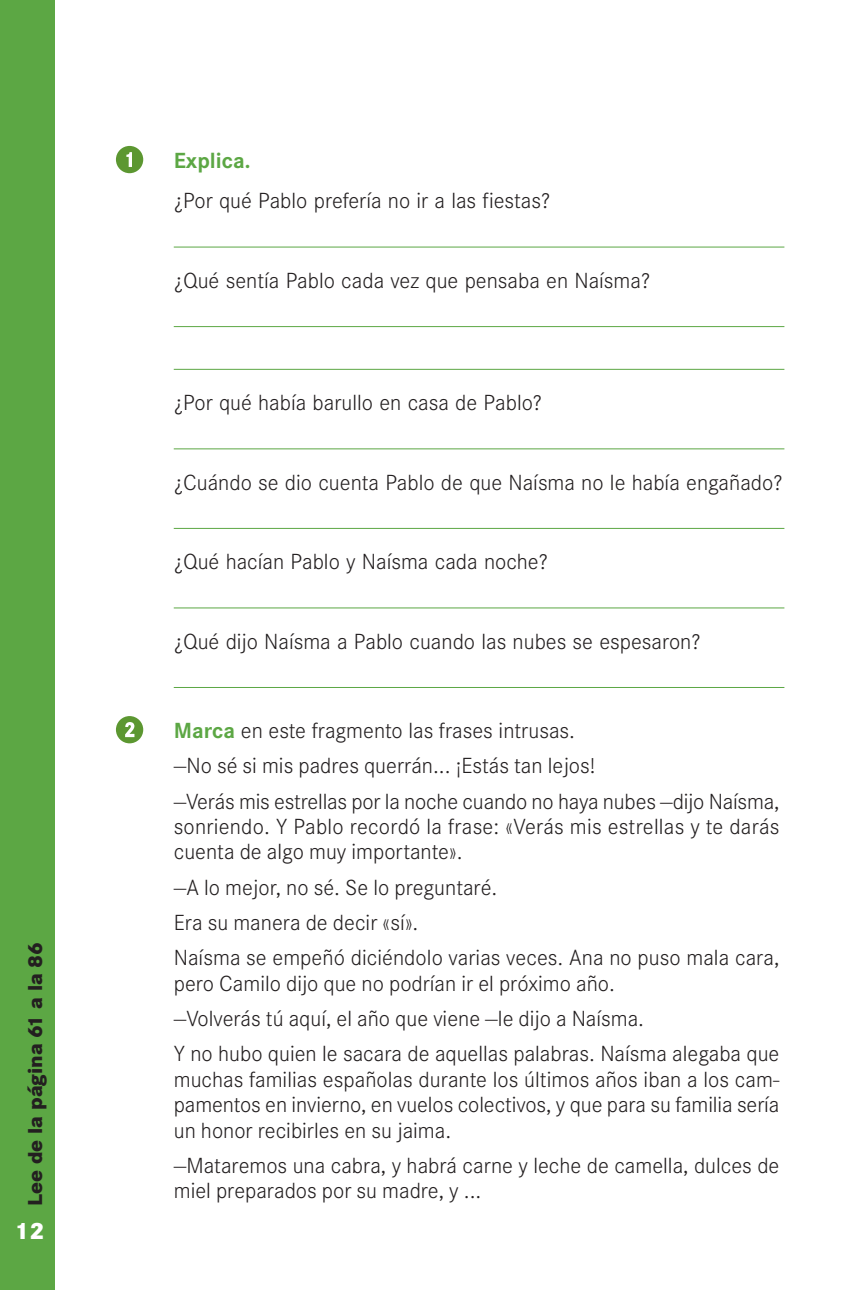
<style>
.page{position:relative;width:844px;height:1290px;background:#fff}
.page>*{position:absolute;margin:0;border:0;box-sizing:border-box;transform-origin:0 0}
.t1{font:800 24.5px "Corporate S";color:#fff}
.t2{font:300 22.75px/35.4px "Corporate S";color:#231f20}
.t3{font:700 22.75px "Corporate S";color:#5ca744}
.t4{font:800 21px "Corporate S";color:#231f20}
.s1{font-weight:700;color:#5ca744}
</style>
<div class="page">
<div style="left:0;top:0;width:55px;height:1290px;background:#5ca744"></div>
<hr style="left:174px;top:687px;width:610px;height:1px;background:#5ca744">
<hr style="left:174px;top:607px;width:610px;height:1px;background:#5ca744">
<hr style="left:174px;top:528px;width:610px;height:1px;background:#5ca744">
<hr style="left:174px;top:448px;width:610px;height:1px;background:#5ca744">
<hr style="left:174px;top:369px;width:610px;height:1px;background:#5ca744">
<hr style="left:174px;top:326px;width:610px;height:1px;background:#5ca744">
<hr style="left:174px;top:247px;width:610px;height:1px;background:#5ca744">
<svg style="left:116px;top:716px;width:27px;height:27px"></svg>
<svg style="left:116px;top:146px;width:27px;height:27px"></svg>
<p class="t4" style="left:23px;top:1205px;width:265px;rotate:-90deg">Lee de la página 61 a la 86</p>
<p class="t1" style="left:15px;top:1216px;width:32px">12</p>
<p class="t3" style="left:174px;top:147px;width:78px">Explica.</p>
<p class="t2" style="left:174px;top:183px;width:378px">¿Por qué Pablo prefería no ir a las fiestas?</p>
<p class="t2" style="left:174px;top:262px;width:478px">¿Qué sentía Pablo cada vez que pensaba en Naísma?</p>
<p class="t2" style="left:174px;top:384px;width:370px">¿Por qué había barullo en casa de Pablo?</p>
<p class="t2" style="left:174px;top:464px;width:610px">¿Cuándo se dio cuenta Pablo de que Naísma no le había engañado?</p>
<p class="t2" style="left:174px;top:543px;width:376px">¿Qué hacían Pablo y Naísma cada noche?</p>
<p class="t2" style="left:174px;top:623px;width:528px">¿Qué dijo Naísma a Pablo cuando las nubes se espesaron?</p>
<p class="t2" style="left:174px;top:712px;width:607px"><span class="s1">Marca</span> en este fragmento las frases intrusas.<br>—No sé si mis padres querrán... ¡Estás tan lejos!<br>—Verás mis estrellas por la noche cuando no haya nubes —dijo Naísma,</p>
<p class="t2" style="left:174px;top:813px;width:607px;line-height:25.4px">sonriendo. Y Pablo recordó la frase: «Verás mis estrellas y te darás cuenta de algo muy importante».</p>
<p class="t2" style="left:174px;top:869px;width:607px">—A lo mejor, no sé. Se lo preguntaré.<br>Era su manera de decir «sí».<br>Naísma se empeñó diciéndolo varias veces. Ana no puso mala cara,</p>
<p class="t2" style="left:174px;top:965px;width:607px">pero Camilo dijo que no podrían ir el próximo año.<br>—Volverás tú aquí, el año que viene —le dijo a Naísma.<br>Y no hubo quien le sacara de aquellas palabras. Naísma alegaba que</p>
<p class="t2" style="left:174px;top:1066px;width:607px;line-height:25.4px;text-align:justify">muchas familias españolas durante los últimos años iban a los cam&shy;pamentos en invierno, en vuelos colectivos, y que para su familia sería un honor recibirles en su jaima.</p>
<p class="t2" style="left:174px;top:1152px;width:607px;line-height:25.4px">—Mataremos una cabra, y habrá carne y leche de camella, dulces de miel preparados por su madre, y ...</p>
</div>
